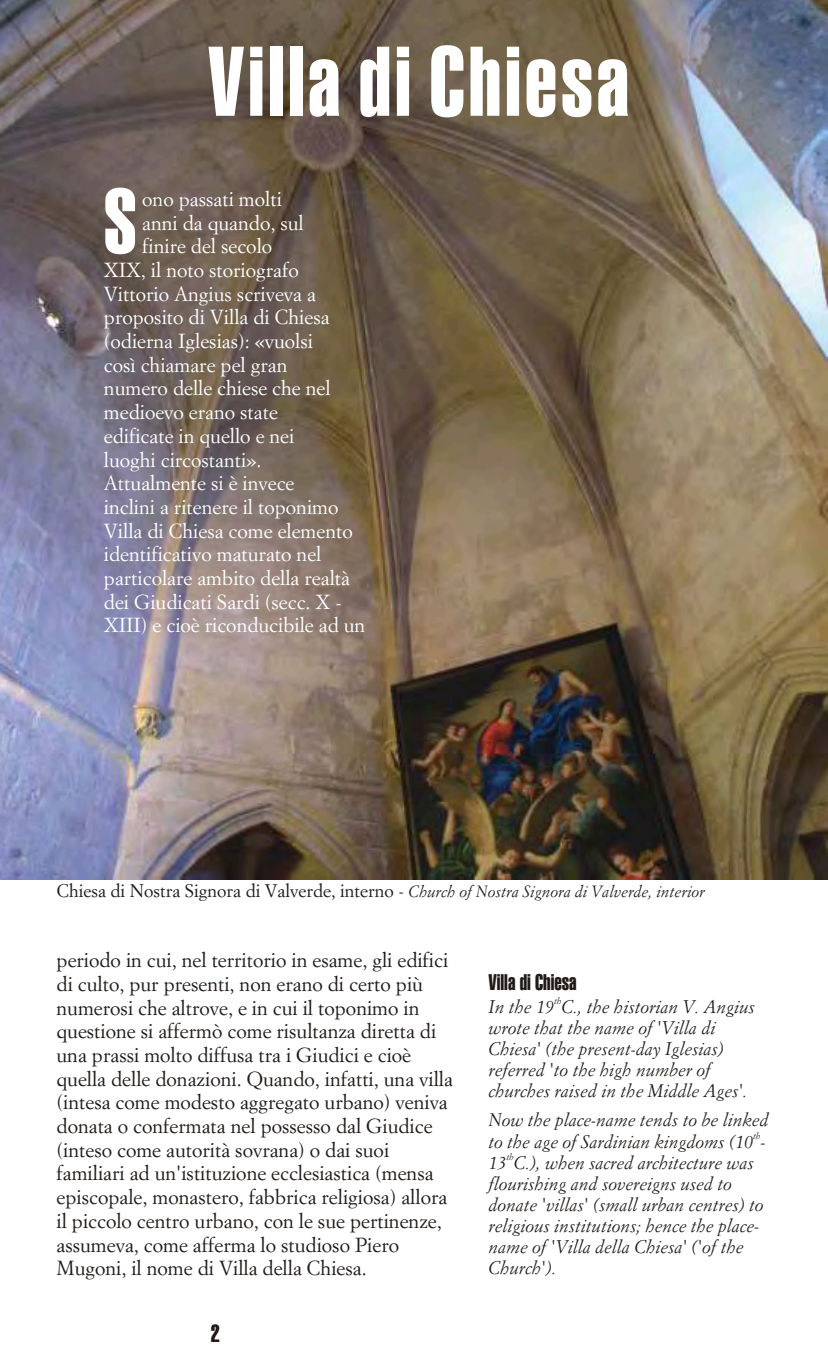
<style>
.page{position:relative;width:828px;height:1362px;background:#fff}
.page>*{position:absolute;margin:0;border:0;box-sizing:border-box;transform-origin:0 0}
.t1{font:96px "Swiss 911 X Cm BT";letter-spacing:.04em;color:#fff}
.t2{font:88.6px "Swiss 911 X Cm BT";color:#fff}
.t3{font:24px "Swiss 911 X Cm BT";color:#1f1a17}
.t4{font:22px "Swiss 911 X Cm BT";color:#1f1a17}
.t5{font:20px/23.8px "Simoncini Garamond";color:#1f1a17}
.t6{font:20px/23.6px "Simoncini Garamond";color:#fff}
.t7{font:italic 18px/21px "Simoncini Garamond";color:#1f1a17}
.t8{font:18px "Simoncini Garamond";color:#1f1a17}
.t9{font:italic 9px "Simoncini Garamond";color:#1f1a17}
.s1{font-style:italic;font-size:16px}
</style>
<div class="page">
<img style="left:0;top:0;width:828px;height:880px">
<h1 class="t1" style="left:208px;top:43px;width:423px">Villa di Chiesa</h1>
<h2 class="t2" style="left:104px;top:186px;width:34px">S</h2>
<p class="t6" style="left:142px;top:189px;width:163px">ono passati molti anni da quando, sul</p>
<p class="t6" style="left:104px;top:236px;width:263px;text-indent:38px">finire del secolo<br>XIX, il noto storiografo<br>Vittorio Angius scriveva a proposito di Villa di Chiesa (odierna Iglesias): «vuolsi<br>così chiamare pel gran<br>numero delle chiese che nel medioevo erano state<br>edificate in quello e nei<br>luoghi circostanti».<br>Attualmente si è invece<br>inclini a ritenere il toponimo<br>Villa di Chiesa come elemento identificativo maturato nel particolare ambito della realtà dei Giudicati Sardi (secc. X -<br>XIII) e cioè riconducibile ad un</p>
<p class="t8" style="left:57px;top:883px;width:650px">Chiesa di Nostra Signora di Valverde, interno - <span class="s1">Church of Nostra Signora di Valverde, interior</span></p>
<p class="t5" style="left:57px;top:950px;width:398px">periodo in cui, nel territorio in esame, gli edifici di culto, pur presenti, non erano di certo più numerosi che altrove, e in cui il toponimo in questione si affermò come risultanza diretta di una prassi molto diffusa tra i Giudici e cioè quella delle donazioni. Quando, infatti, una villa (intesa come modesto aggregato urbano) veniva donata o confermata nel possesso dal Giudice (inteso come autorità sovrana) o dai suoi familiari ad un'istituzione ecclesiastica (mensa episcopale, monastero, fabbrica religiosa) allora il piccolo centro urbano, con le sue pertinenze, assumeva, come afferma lo studioso Piero Mugoni, il nome di Villa della Chiesa.</p>
<p class="t3" style="left:211px;top:1324px;width:11px">2</p>
<p class="t4" style="left:488px;top:973px;width:90px">Villa di Chiesa</p>
<p class="t9" style="left:554px;top:997px;width:9px">th</p>
<p class="t7" style="left:488px;top:997px;width:268px">In the 19 C., the historian V. Angius wrote that the name of 'Villa di Chiesa' (the present-day Iglesias) referred 'to the high number of churches raised in the Middle Ages'.</p>
<p class="t7" style="left:488px;top:1111px;width:282px">Now the place-name tends to be linked</p>
<p class="t9" style="left:753px;top:1132px;width:9px">th</p>
<p class="t7" style="left:488px;top:1132px;width:279px">to the age of Sardinian kingdoms (10 -</p>
<p class="t9" style="left:506px;top:1153px;width:9px">th</p>
<p class="t7" style="left:488px;top:1154px;width:277px">13 C.), when sacred architecture was flourishing and sovereigns used to donate 'villas' (small urban centres) to religious institutions; hence the place&shy;name of 'Villa della Chiesa' ('of the Church').</p>
</div>
